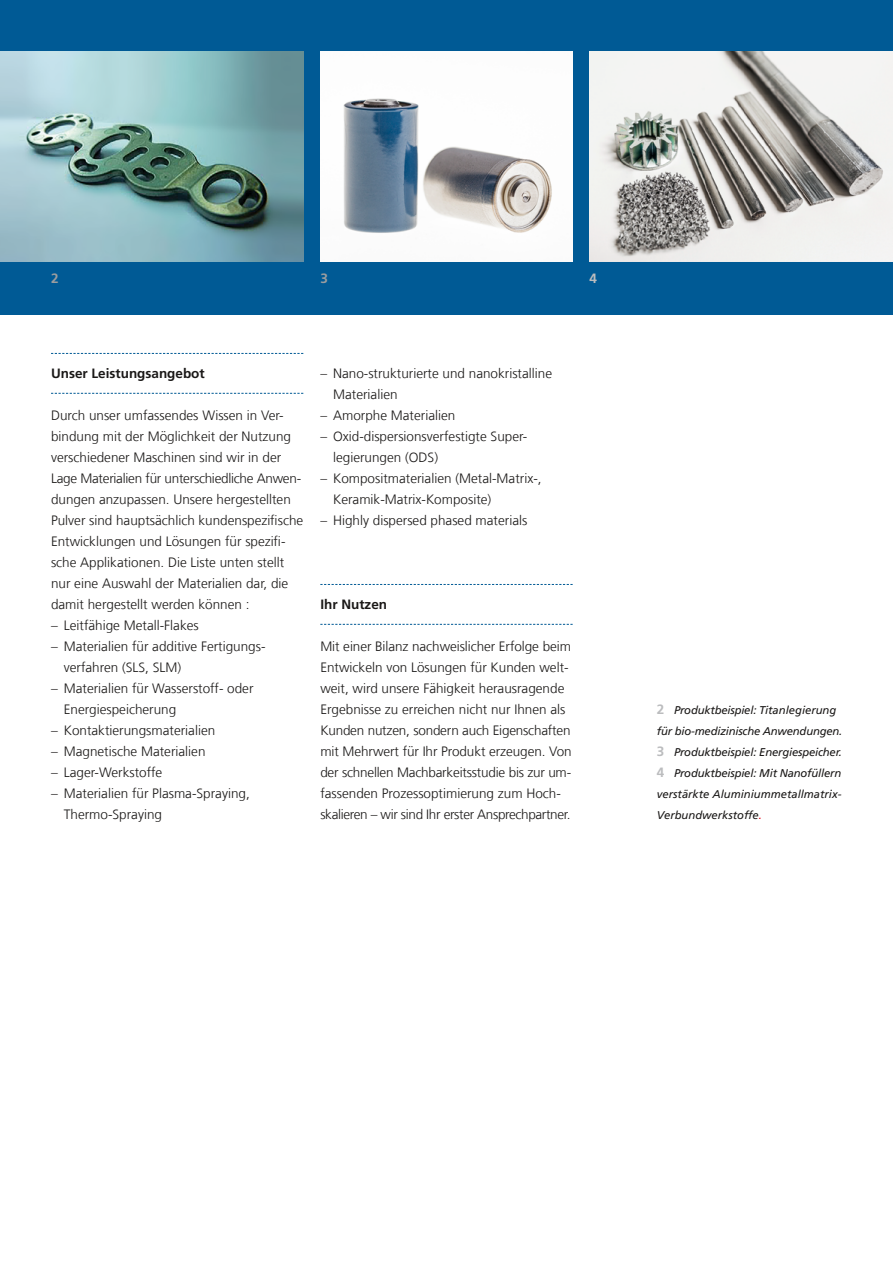
<style>
.page{position:relative;width:893px;height:1263px;background:#fff}
.page>*{position:absolute;margin:0;border:0;box-sizing:border-box;transform-origin:0 0}
.t1{font:300 13.5px/21px "Frutiger LT Com";color:#1a1817}
.t2{font:700 13.5px "Frutiger LT Com";color:#1a1817}
.t3{font:700 13.5px "Frutiger LT Com";color:#9b9d9f}
.t4{font:700 13.5px "Frutiger LT Com";color:#bbbcbe}
.t5{font:italic 11.25px/21px "Frutiger LT Com";letter-spacing:-.015em;color:#1a1817}
.s1{font-weight:700;font-style:normal;font-size:13.5px;color:#bbbcbe}
.s2{color:#e30015}
</style>
<div class="page">
<div style="left:0;top:0;width:893px;height:315px;background:#005a95"></div>
<svg style="left:51px;top:353px;width:252px;height:1px"></svg>
<svg style="left:51px;top:393px;width:252px;height:1px"></svg>
<svg style="left:320px;top:584px;width:253px;height:1px"></svg>
<svg style="left:320px;top:624px;width:253px;height:1px"></svg>
<img style="left:320px;top:51px;width:253px;height:210px">
<img style="left:0;top:51px;width:303px;height:210px">
<img style="left:590px;top:51px;width:303px;height:210px">
<p class="t3" style="left:51px;top:270px;width:9px">2</p>
<p class="t3" style="left:320px;top:270px;width:9px">3</p>
<p class="t4" style="left:590px;top:271px;width:9px">4</p>
<p class="t2" style="left:51px;top:365px;width:155px">Unser Leistungsangebot</p>
<p class="t1" style="left:51px;top:405px;width:254px">Durch unser umfassendes Wissen in Ver&shy;bindung mit der Möglichkeit der Nutzung verschiedener Maschinen sind wir in der Lage Materialien für unterschiedliche Anwen&shy;dungen anzupassen. Unsere hergestellten Pulver sind hauptsächlich kundenspezifische Entwicklungen und Lösungen für spezifi&shy;sche Applikationen. Die Liste unten stellt nur eine Auswahl der Materialien dar, die damit hergestellt werden können :</p>
<p class="t1" style="left:51px;top:615px;width:149px">– Leitfähige Metall-Flakes</p>
<p class="t1" style="left:64px;top:636px;width:203px;text-indent:-13px">– Materialien für additive Fertigungs&shy;verfahren (SLS, SLM)</p>
<p class="t1" style="left:64px;top:678px;width:191px;text-indent:-13px">– Materialien für Wasserstoff- oder<br>Energiespeicherung</p>
<p class="t1" style="left:51px;top:720px;width:166px">– Kontaktierungsmaterialien</p>
<p class="t1" style="left:51px;top:741px;width:156px">– Magnetische Materialien</p>
<p class="t1" style="left:51px;top:762px;width:113px">– Lager-Werkstoffe</p>
<p class="t1" style="left:64px;top:783px;width:187px;text-indent:-13px">– Materialien für Plasma-Spraying,<br>Thermo-Spraying</p>
<p class="t1" style="left:333px;top:363px;width:221px;text-indent:-13px">– Nano-strukturierte und nanokristalline<br>Materialien</p>
<p class="t1" style="left:320px;top:405px;width:137px">– Amorphe Materialien</p>
<p class="t1" style="left:333px;top:426px;width:196px;text-indent:-13px">– Oxid-dispersionsverfestigte Super&shy;legierungen (ODS)</p>
<p class="t1" style="left:333px;top:468px;width:210px;text-indent:-13px">– Kompositmaterialien (Metal-Matrix-,<br>Keramik-Matrix-Komposite)</p>
<p class="t1" style="left:320px;top:510px;width:209px">– Highly dispersed phased materials</p>
<p class="t2" style="left:320px;top:596px;width:68px">Ihr Nutzen</p>
<p class="t1" style="left:320px;top:636px;width:253px">Mit einer Bilanz nachweislicher Erfolge beim Entwickeln von Lösungen für Kunden welt&shy;weit, wird unsere Fähigkeit herausragende Ergebnisse zu erreichen nicht nur Ihnen als Kunden nutzen, sondern auch Eigenschaften mit Mehrwert für Ihr Produkt erzeugen. Von der schnellen Machbarkeitsstudie bis zur um&shy;fassenden Prozessoptimierung zum Hoch&shy;skalieren – wir sind Ihr erster Ansprechpartner.</p>
<p class="t5" style="left:657px;top:700px;width:187px"><span class="s1">2</span> Produktbeispiel: Titanlegierung für bio-medizinische Anwendungen.<br><span class="s1">3</span> Produktbeispiel: Energiespeicher.<br><span class="s1">4</span> Produktbeispiel: Mit Nanofüllern verstärkte Aluminiummetallmatrix-Verbundwerkstoffe<span class="s2">.</span></p>
</div>
